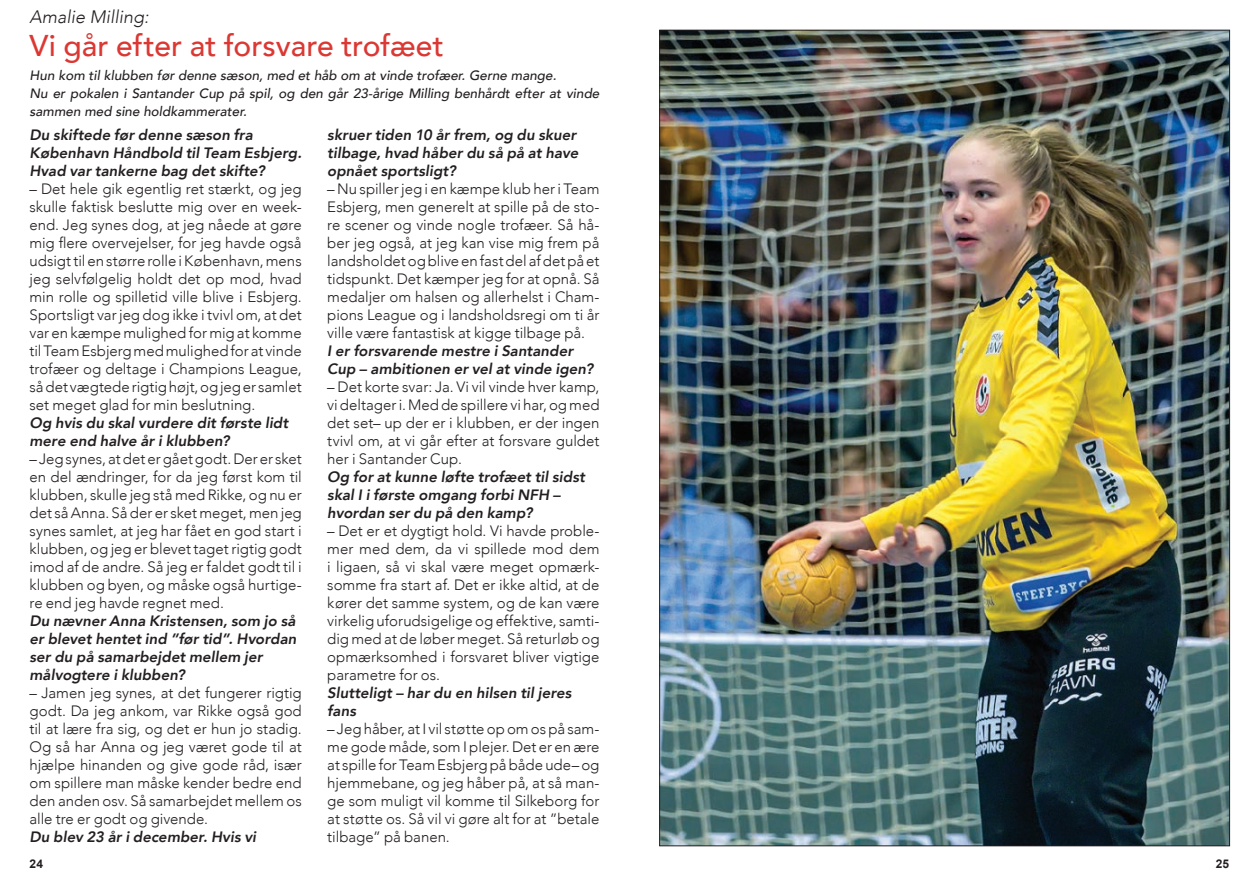
<style>
.page{position:relative;width:1259px;height:893px;background:#fff}
.page>*{position:absolute;margin:0;border:0;box-sizing:border-box;transform-origin:0 0}
.t1{font:500 30px "Avenir";color:#db3833}
.t2{font:italic 300 18px "Avenir";color:#231f20}
.t3{font:300 15px/18px "Avenir";color:#231f20;text-align:justify}
.t4{font:italic 800 15px/18px "Avenir";color:#231f20}
.t5{font:italic 500 13.5px/18px "Avenir";color:#231f20}
.t6{font:700 12px "Arial";color:#231f20}
</style>
<div class="page">
<img style="left:661px;top:32px;width:567px;height:812px">
<p class="t2" style="left:30px;top:6px;width:121px">Amalie Milling:</p>
<h1 class="t1" style="left:30px;top:20px;width:416px">Vi går efter at forsvare trofæet</h1>
<p class="t5" style="left:30px;top:67px;width:571px">Hun kom til klubben før denne sæson, med et håb om at vinde trofæer. Gerne mange.<br>Nu er pokalen i Santander Cup på spil, og den går 23-årige Milling benhårdt efter at vinde sammen med sine holdkammerater.</p>
<p class="t4" style="left:30px;top:126px;width:274px">Du skiftede før denne sæson fra<br>København Håndbold til Team Esbjerg.<br>Hvad var tankerne bag det skifte?</p>
<p class="t3" style="left:30px;top:180px;width:274px">– Det hele gik egentlig ret stærkt, og jeg skulle faktisk beslutte mig over en week&shy;end. Jeg synes dog, at jeg nåede at gøre mig flere overvejelser, for jeg havde også udsigt til en større rolle i København, mens jeg selvfølgelig holdt det op mod, hvad min rolle og spilletid ville blive i Esbjerg.<br>Sportsligt var jeg dog ikke i tvivl om, at det var en kæmpe mulighed for mig at komme til Team Esbjerg med mulighed for at vinde trofæer og deltage i Champions League, så det vægtede rigtig højt, og jeg er samlet set meget glad for min beslutning.</p>
<p class="t4" style="left:30px;top:414px;width:260px">Og hvis du skal vurdere dit første lidt mere end halve år i klubben?</p>
<p class="t3" style="left:30px;top:450px;width:274px">– Jeg synes, at det er gået godt. Der er sket en del ændringer, for da jeg først kom til klubben, skulle jeg stå med Rikke, og nu er det så Anna. Så der er sket meget, men jeg synes samlet, at jeg har fået en god start i klubben, og jeg er blevet taget rigtig godt imod af de andre. Så jeg er faldet godt til i klubben og byen, og måske også hurtige&shy;re end jeg havde regnet med.</p>
<p class="t4" style="left:30px;top:612px;width:268px">Du nævner Anna Kristensen, som jo så er blevet hentet ind ”før tid”. Hvordan ser du på samarbejdet mellem jer målvogtere i klubben?</p>
<p class="t3" style="left:30px;top:684px;width:274px">– Jamen jeg synes, at det fungerer rigtig godt. Da jeg ankom, var Rikke også god til at lære fra sig, og det er hun jo stadig.<br>Og så har Anna og jeg været gode til at hjælpe hinanden og give gode råd, især om spillere man måske kender bedre end den anden osv. Så samarbejdet mellem os alle tre er godt og givende.</p>
<p class="t4" style="left:30px;top:828px;width:228px">Du blev 23 år i december. Hvis vi</p>
<p class="t4" style="left:327px;top:126px;width:252px">skruer tiden 10 år frem, og du skuer tilbage, hvad håber du så på at have opnået sportsligt?</p>
<p class="t3" style="left:327px;top:180px;width:274px">– Nu spiller jeg i en kæmpe klub her i Team Esbjerg, men generelt at spille på de sto&shy;re scener og vinde nogle trofæer. Så hå&shy;ber jeg også, at jeg kan vise mig frem på landsholdet og blive en fast del af det på et tidspunkt. Det kæmper jeg for at opnå. Så medaljer om halsen og allerhelst i Cham&shy;pions League og i landsholdsregi om ti år ville være fantastisk at kigge tilbage på.</p>
<p class="t4" style="left:327px;top:342px;width:267px">I er forsvarende mestre i Santander<br>Cup – ambitionen er vel at vinde igen?</p>
<p class="t3" style="left:327px;top:378px;width:274px">– Det korte svar: Ja. Vi vil vinde hver kamp, vi deltager i. Med de spillere vi har, og med det set– up der er i klubben, er der ingen tvivl om, at vi går efter at forsvare guldet her i Santander Cup.</p>
<p class="t4" style="left:327px;top:468px;width:259px">Og for at kunne løfte trofæet til sidst skal I i første omgang forbi NFH – hvordan ser du på den kamp?</p>
<p class="t3" style="left:327px;top:522px;width:274px">– Det er et dygtigt hold. Vi havde proble&shy;mer med dem, da vi spillede mod dem i ligaen, så vi skal være meget opmærk&shy;somme fra start af. Det er ikke altid, at de kører det samme system, og de kan være virkelig uforudsigelige og effektive, samti&shy;dig med at de løber meget. Så returløb og opmærksomhed i forsvaret bliver vigtige parametre for os.</p>
<p class="t4" style="left:327px;top:684px;width:246px">Slutteligt – har du en hilsen til jeres fans</p>
<p class="t3" style="left:327px;top:720px;width:274px">– Jeg håber, at I vil støtte op om os på sam&shy;me gode måde, som I plejer. Det er en ære at spille for Team Esbjerg på både ude– og hjemmebane, og jeg håber på, at så man&shy;ge som muligt vil komme til Silkeborg for at støtte os. Så vil vi gøre alt for at ”betale tilbage” på banen.</p>
<p class="t6" style="left:30px;top:856px;width:15px">24</p>
<p class="t6" style="left:1215px;top:856px;width:15px">25</p>
</div>
